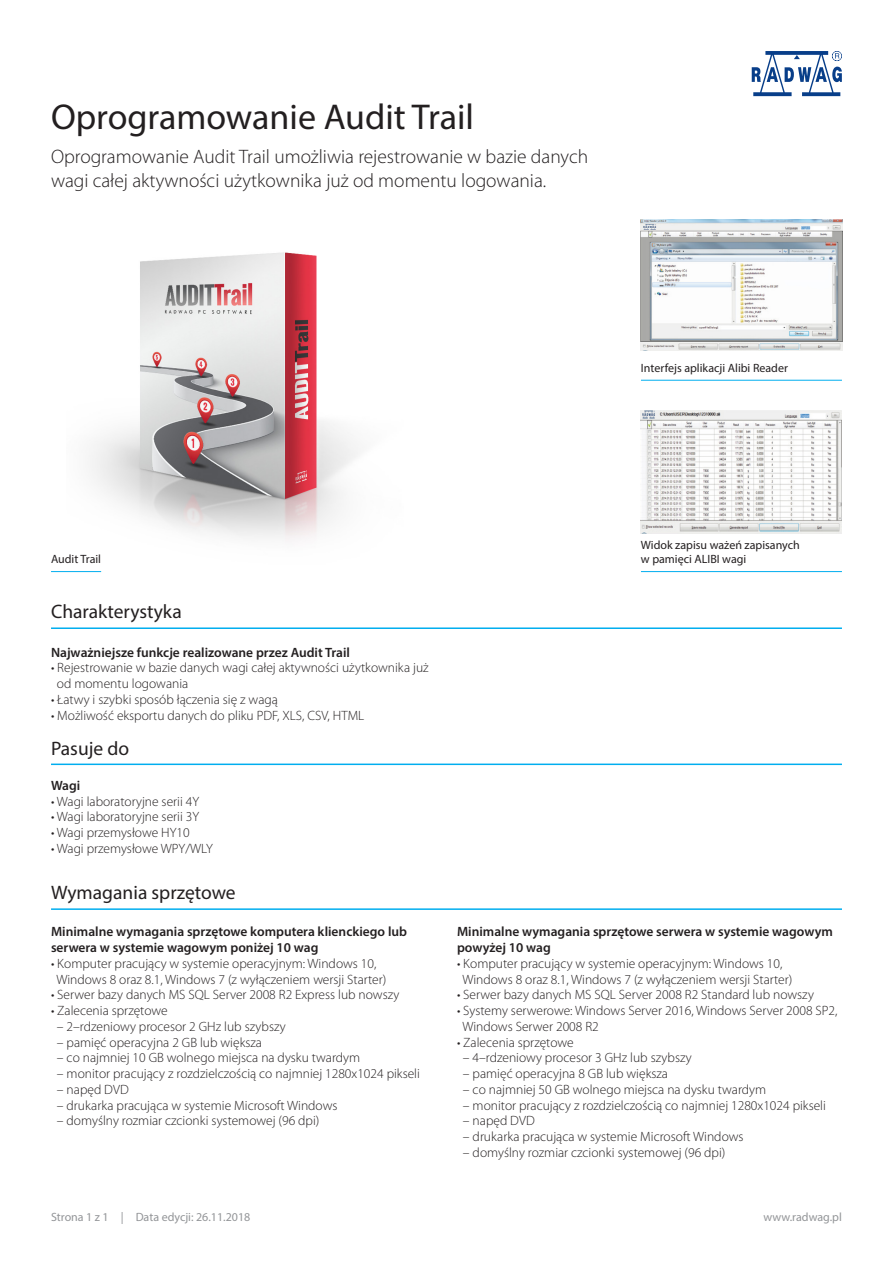
<style>
.page{position:relative;width:893px;height:1263px;background:#fff}
.page>*{position:absolute;margin:0;border:0;box-sizing:border-box;transform-origin:0 0}
.Nazwa_wagi{font:36px "Myriad Pro";color:#231f20}
.Podtytuł{font:300 19.5px/23.4px "Myriad Pro";color:#231f20}
.Linia_grupa{font:19.5px "Myriad Pro";color:#231f20}
.Wyposazenie_dodatkow{font:300 13.5px/15.8px "Myriad Pro";color:#231f20}
.Wyposazenie_dodatkow-2{font:600 13.5px/15.8px "Myriad Pro";color:#231f20}
.Zdjęcia_podpisy{font:12px "Myriad Pro";color:#231f20}
.Pagina{font:12px "Myriad Pro";color:#939598}
</style>
<div class="page">
<svg style="left:752px;top:51px;width:90px;height:45px"></svg>
<img style="left:89px;top:252px;width:269px;height:320px">
<hr style="left:51px;top:627px;width:791px;height:2px;background:#00aeef">
<hr style="left:641px;top:571px;width:201px;height:1px;background:#00aeef">
<img style="left:641px;top:219px;width:201px;height:131px">
<img style="left:641px;top:410px;width:201px;height:123px">
<hr style="left:51px;top:571px;width:50px;height:1px;background:#00aeef">
<hr style="left:641px;top:380px;width:201px;height:1px;background:#00aeef">
<hr style="left:51px;top:763px;width:791px;height:2px;background:#00aeef">
<hr style="left:51px;top:908px;width:791px;height:2px;background:#00aeef">
<p class="Nazwa_wagi" style="left:51px;top:95px;width:424px">Oprogramowanie Audit Trail</p>
<p class="Podtytuł" style="left:51px;top:145px;width:539px">Oprogramowanie Audit Trail umożliwia rejestrowanie w bazie danych wagi całej aktywności użytkownika już od momentu logowania.</p>
<p class="Zdjęcia_podpisy" style="left:641px;top:361px;width:149px">Interfejs aplikacji Alibi Reader</p>
<p class="Zdjęcia_podpisy" style="left:641px;top:538px;width:160px">Widok zapisu ważeń zapisanych</p>
<p class="Zdjęcia_podpisy" style="left:51px;top:552px;width:52px">Audit Trail</p>
<p class="Zdjęcia_podpisy" style="left:641px;top:552px;width:107px">w pamięci ALIBI wagi</p>
<p class="Linia_grupa" style="left:51px;top:600px;width:132px">Charakterystyka</p>
<p class="Wyposazenie_dodatkow-2" style="left:51px;top:644px;width:300px">Najważniejsze funkcje realizowane przez Audit Trail</p>
<p class="Wyposazenie_dodatkow" style="left:57px;top:660px;width:373px;text-indent:-6px">• Rejestrowanie w bazie danych wagi całej aktywności użytkownika już od momentu logowania</p>
<p class="Wyposazenie_dodatkow" style="left:51px;top:691px;width:228px">• Łatwy i szybki sposób łączenia się z wagą</p>
<p class="Wyposazenie_dodatkow" style="left:51px;top:707px;width:315px">• Możliwość eksportu danych do pliku PDF, XLS, CSV, HTML</p>
<p class="Linia_grupa" style="left:51px;top:736px;width:80px">Pasuje do</p>
<p class="Wyposazenie_dodatkow-2" style="left:51px;top:777px;width:31px">Wagi</p>
<p class="Wyposazenie_dodatkow" style="left:51px;top:793px;width:150px">• Wagi laboratoryjne serii 4Y</p>
<p class="Wyposazenie_dodatkow" style="left:51px;top:809px;width:150px">• Wagi laboratoryjne serii 3Y</p>
<p class="Wyposazenie_dodatkow" style="left:51px;top:825px;width:140px">• Wagi przemysłowe HY10</p>
<p class="Wyposazenie_dodatkow" style="left:51px;top:840px;width:163px">• Wagi przemysłowe WPY/WLY</p>
<p class="Linia_grupa" style="left:51px;top:881px;width:186px">Wymagania sprzętowe</p>
<p class="Wyposazenie_dodatkow-2" style="left:51px;top:923px;width:358px">Minimalne wymagania sprzętowe komputera klienckiego lub serwera w systemie wagowym poniżej 10 wag</p>
<p class="Wyposazenie_dodatkow" style="left:56px;top:955px;width:331px;text-indent:-5px">• Komputer pracujący w systemie operacyjnym: Windows 10,<br>Windows 8 oraz 8.1, Windows 7 (z wyłączeniem wersji Starter)</p>
<p class="Wyposazenie_dodatkow" style="left:51px;top:987px;width:350px">• Serwer bazy danych MS SQL Server 2008 R2 Express lub nowszy</p>
<p class="Wyposazenie_dodatkow" style="left:51px;top:1002px;width:118px">• Zalecenia sprzętowe</p>
<p class="Wyposazenie_dodatkow" style="left:57px;top:1018px;width:230px">– 2–rdzeniowy procesor 2 GHz lub szybszy</p>
<p class="Wyposazenie_dodatkow" style="left:57px;top:1034px;width:207px">– pamięć operacyjna 2 GB lub większa</p>
<p class="Wyposazenie_dodatkow" style="left:57px;top:1050px;width:305px">– co najmniej 10 GB wolnego miejsca na dysku twardym</p>
<p class="Wyposazenie_dodatkow" style="left:57px;top:1065px;width:364px">– monitor pracujący z rozdzielczością co najmniej 1280x1024 pikseli</p>
<p class="Wyposazenie_dodatkow" style="left:57px;top:1081px;width:73px">– napęd DVD</p>
<p class="Wyposazenie_dodatkow" style="left:57px;top:1097px;width:282px">– drukarka pracująca w systemie Microsoft Windows</p>
<p class="Wyposazenie_dodatkow" style="left:57px;top:1113px;width:264px">– domyślny rozmiar czcionki systemowej (96 dpi)</p>
<p class="Wyposazenie_dodatkow-2" style="left:457px;top:923px;width:377px">Minimalne wymagania sprzętowe serwera w systemie wagowym powyżej 10 wag</p>
<p class="Wyposazenie_dodatkow" style="left:462px;top:955px;width:331px;text-indent:-5px">• Komputer pracujący w systemie operacyjnym: Windows 10,<br>Windows 8 oraz 8.1, Windows 7 (z wyłączeniem wersji Starter)</p>
<p class="Wyposazenie_dodatkow" style="left:457px;top:987px;width:359px">• Serwer bazy danych MS SQL Server 2008 R2 Standard lub nowszy</p>
<p class="Wyposazenie_dodatkow" style="left:462px;top:1002px;width:377px;text-indent:-5px">• Systemy serwerowe: Windows Server 2016, Windows Server 2008 SP2,<br>Windows Serwer 2008 R2</p>
<p class="Wyposazenie_dodatkow" style="left:457px;top:1034px;width:118px">• Zalecenia sprzętowe</p>
<p class="Wyposazenie_dodatkow" style="left:463px;top:1050px;width:230px">– 4–rdzeniowy procesor 3 GHz lub szybszy</p>
<p class="Wyposazenie_dodatkow" style="left:463px;top:1065px;width:207px">– pamięć operacyjna 8 GB lub większa</p>
<p class="Wyposazenie_dodatkow" style="left:463px;top:1081px;width:305px">– co najmniej 50 GB wolnego miejsca na dysku twardym</p>
<p class="Wyposazenie_dodatkow" style="left:463px;top:1097px;width:364px">– monitor pracujący z rozdzielczością co najmniej 1280x1024 pikseli</p>
<p class="Wyposazenie_dodatkow" style="left:463px;top:1113px;width:73px">– napęd DVD</p>
<p class="Wyposazenie_dodatkow" style="left:463px;top:1128px;width:282px">– drukarka pracująca w systemie Microsoft Windows</p>
<p class="Wyposazenie_dodatkow" style="left:463px;top:1144px;width:264px">– domyślny rozmiar czcionki systemowej (96 dpi)</p>
<p class="Pagina" style="left:51px;top:1209px;width:201px">Strona 1 z 1 | Data edycji: 26.11.2018</p>
<p class="Pagina" style="left:763px;top:1209px;width:80px">www.radwag.pl</p>
</div>
